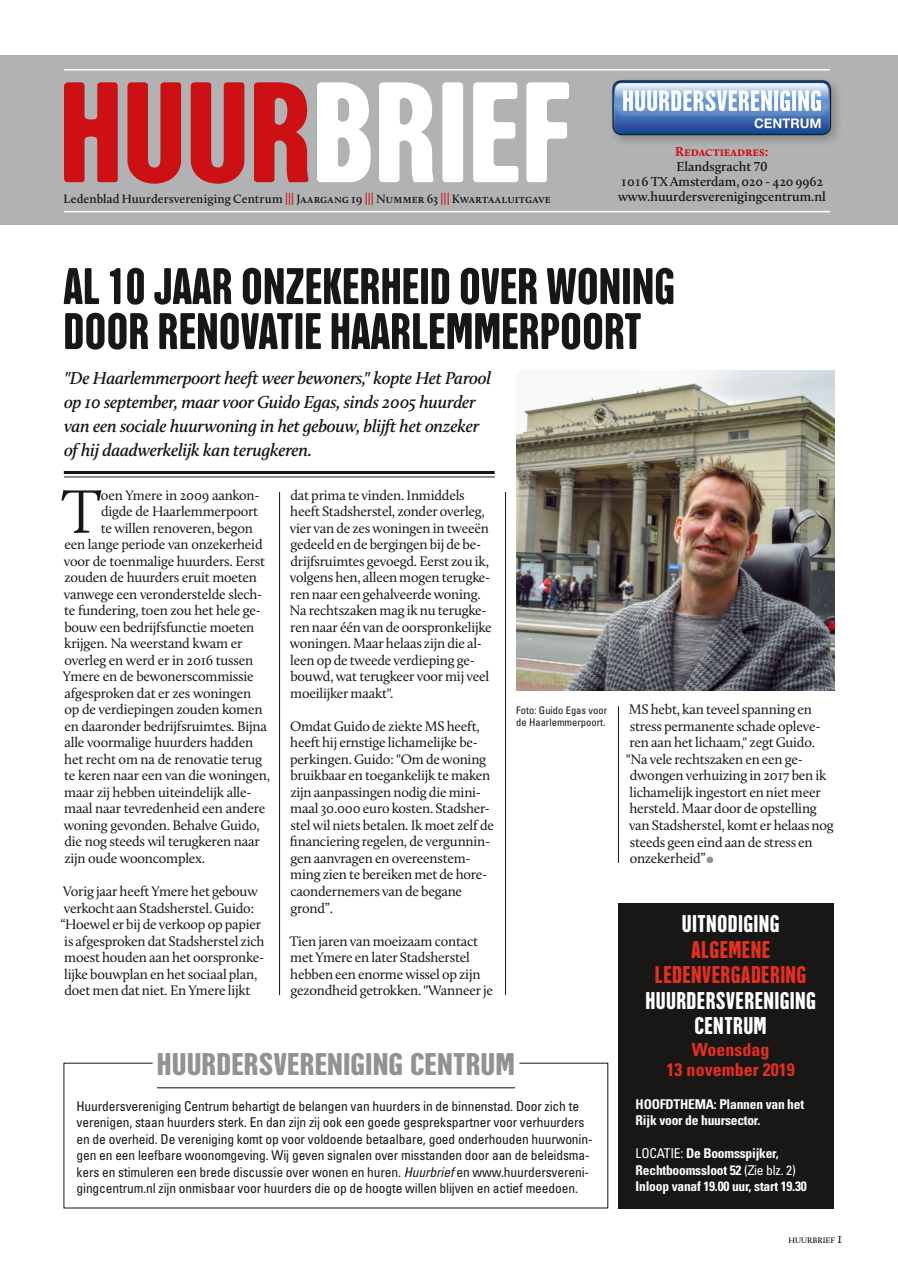
<style>
.page{position:relative;width:898px;height:1272px;background:#fff}
.page>*{position:absolute;margin:0;border:0;box-sizing:border-box;transform-origin:0 0}
.t1{font:150px "Hector Rounded";letter-spacing:-.005em;color:#fff;scale:1.1 1}
.t2{font:300 63.45px "Calluna";color:#181716}
.t3{font:54px/45px "Hector Rounded";color:#181716}
.t4{font:33px "Hector Rounded";letter-spacing:.005em;color:#919291;scale:1.15 1}
.t5{font:25.5px/25.5px "Hector Rounded";letter-spacing:.015em;color:#fff;text-align:center}
.t6{font:25.5px/25.5px "Hector Rounded";letter-spacing:.02em;color:#e6301f;text-align:center}
.t7{font:italic 600 18px/24px "Calluna";letter-spacing:-.015em;color:#181716}
.t8{font:700 condensed 18px/19.2px "Univers LT Std";color:#e6301f;text-align:center}
.t9{font:14.25px/16.5px "Calluna";letter-spacing:-.015em;color:#181716}
.t10{font:condensed 13.5px/16.5px "Univers LT Std";letter-spacing:-.01em;color:#181716}
.t11{font:700 condensed 13.5px/16.5px "Univers LT Std";letter-spacing:-.015em;color:#fff}
.t12{font:600 13.5px/15px "Calluna";letter-spacing:-.005em;color:#181716;text-align:center}
.t13{font:700 13.5px "Calluna";letter-spacing:-.005em;color:#cd1013}
.t14{font:600 12.6px "Calluna";letter-spacing:.005em;color:#181716}
.t15{font:condensed 10.5px/12px "Univers LT Std";color:#181716}
.t16{font:600 8.25px "Calluna";color:#181716}
.s1{color:#cd1013}
.s2{font-style:italic}
.s3{font-size:24px;color:#919291}
.s4{font-weight:400}
.s5{font-weight:400;font-size:14.25px}
</style>
<div class="page">
<div style="left:0;top:55px;width:897px;height:169px;background:#b1b2b3"></div>
<hr style="left:64px;top:211px;width:765px;height:1px;background:#fff">
<hr style="left:64px;top:69px;width:765px;height:1px;background:#fff">
<hr style="left:64px;top:471px;width:430px;height:3px;background:#181716">
<hr style="left:64px;top:476px;width:430px;height:1px;background:#181716">
<hr style="left:157px;top:1087px;width:358px;height:1px;background:#181716">
<div style="left:606px;top:76px;width:237px;height:72px;background:#181716;opacity:.3"></div>
<img style="left:611px;top:80px;width:222px;height:55px">
<div style="left:618px;top:903px;width:215px;height:305px;background:#181716"></div>
<hr style="left:279px;top:492px;width:1px;height:502px;background:#181716">
<hr style="left:505px;top:492px;width:1px;height:502px;background:#181716">
<hr style="left:618px;top:706px;width:1px;height:156px;background:#181716">
<img style="left:516px;top:370px;width:317px;height:320px">
<h1 class="t1" style="left:59px;top:55px;width:469px"><span class="s1">HUUR</span>BRIEF</h1>
<p class="t13" style="left:675px;top:143px;width:95px">Redactieadres:</p>
<p class="t12" style="left:620px;top:159px;width:204px">Elandsgracht 70<br>1016 TX Amsterdam, 020 - 420 9962</p>
<p class="t14" style="left:63px;top:191px;width:488px">Ledenblad Huurdersvereniging Centrum <span class="s1">|||</span> Jaargang 19 <span class="s1">|||</span> Nummer 63 <span class="s1">|||</span> Kwartaaluitgave</p>
<p class="t12" style="left:618px;top:189px;width:209px">www.huurdersverenigingcentrum.nl</p>
<h3 class="t3" style="left:63px;top:264px;width:612px">AL 10 JAAR ONZEKERHEID OVER WONING<br>DOOR RENOVATIE HAARLEMMERPOORT</h3>
<p class="t7" style="left:64px;top:366px;width:428px">"De Haarlemmerpoort heeft weer bewoners," kopte Het Parool op 10 september, maar voor Guido Egas, sinds 2005 huurder van een sociale huurwoning in het gebouw, blijft het onzeker of hij daadwerkelijk kan terugkeren.</p>
<h2 class="t2" style="left:61px;top:473px;width:42px">T</h2>
<p class="t9" style="left:101px;top:486px;width:160px">oen Ymere in 2009 aankon-</p>
<p class="t9" style="left:101px;top:503px;width:159px">digde de Haarlemmerpoort</p>
<p class="t9" style="left:101px;top:519px;width:154px">te willen renoveren, begon</p>
<p class="t9" style="left:64px;top:536px;width:200px">een lange periode van onzekerheid</p>
<p class="t9" style="left:64px;top:552px;width:203px">voor de toenmalige huurders. Eerst</p>
<p class="t9" style="left:64px;top:569px;width:194px">zouden de huurders eruit moeten</p>
<p class="t9" style="left:64px;top:585px;width:200px">vanwege een veronderstelde slech-</p>
<p class="t9" style="left:64px;top:602px;width:198px">te fundering, toen zou het hele ge-</p>
<p class="t9" style="left:64px;top:618px;width:191px">bouw een bedrijfsfunctie moeten</p>
<p class="t9" style="left:64px;top:635px;width:180px">krijgen. Na weerstand kwam er</p>
<p class="t9" style="left:64px;top:651px;width:190px">overleg en werd er in 2016 tussen</p>
<p class="t9" style="left:63px;top:668px;width:192px">Ymere en de bewonerscommissie</p>
<p class="t9" style="left:64px;top:684px;width:188px">afgesproken dat er zes woningen</p>
<p class="t9" style="left:64px;top:701px;width:199px">op de verdiepingen zouden komen</p>
<p class="t9" style="left:64px;top:717px;width:204px">en daaronder bedrijfsruimtes. Bijna</p>
<p class="t9" style="left:64px;top:734px;width:190px">alle voormalige huurders hadden</p>
<p class="t9" style="left:64px;top:750px;width:199px">het recht om na de renovatie terug</p>
<p class="t9" style="left:64px;top:767px;width:207px">te keren naar een van die woningen,</p>
<p class="t9" style="left:64px;top:783px;width:189px">maar zij hebben uiteindelijk alle-</p>
<p class="t9" style="left:64px;top:800px;width:202px">maal naar tevredenheid een andere</p>
<p class="t9" style="left:64px;top:816px;width:197px">woning gevonden. Behalve Guido,</p>
<p class="t9" style="left:64px;top:833px;width:197px">die nog steeds wil terugkeren naar</p>
<p class="t9" style="left:64px;top:849px;width:142px">zijn oude wooncomplex.</p>
<p class="t9" style="left:60px;top:882px;width:205px">Vorig jaar heeft Ymere het gebouw verkocht aan Stadsherstel. Guido: “Hoewel er bij de verkoop op papier is afgesproken dat Stadsherstel zich moest houden aan het oorspronke&shy;lijke bouwplan en het sociaal plan, doet men dat niet. En Ymere lijkt</p>
<p class="t9" style="left:289px;top:486px;width:203px">dat prima te vinden. Inmiddels heeft Stadsherstel, zonder overleg, vier van de zes woningen in tweeën gedeeld en de bergingen bij de be&shy;drijfsruimtes gevoegd. Eerst zou ik, volgens hen, alleen mogen terugke&shy;ren naar een gehalveerde woning.<br>Na rechtszaken mag ik nu terugke&shy;ren naar één van de oorspronkelijke woningen. Maar helaas zijn die al&shy;leen op de tweede verdieping ge&shy;bouwd, wat terugkeer voor mij veel moeilijker maakt".</p>
<p class="t9" style="left:290px;top:717px;width:205px">Omdat Guido de ziekte MS heeft, heeft hij ernstige lichamelijke be&shy;perkingen. Guido: "Om de woning bruikbaar en toegankelijk te maken zijn aanpassingen nodig die mini&shy;maal 30.000 euro kosten. Stadsher&shy;stel wil niets betalen. Ik moet zelf de financiering regelen, de vergunnin&shy;gen aanvragen en overeenstem&shy;ming zien te bereiken met de hore&shy;caondernemers van de begane grond”.</p>
<p class="t9" style="left:289px;top:932px;width:205px">Tien jaren van moeizaam contact met Ymere en later Stadsherstel hebben een enorme wissel op zijn gezondheid getrokken. "Wanneer je</p>
<p class="t15" style="left:516px;top:704px;width:92px">Foto: Guido Egas voor de Haarlemmerpoort.</p>
<h3 class="t4" style="left:157px;top:1046px;width:313px">HUURDERSVERENIGING CENTRUM</h3>
<p class="t10" style="left:76px;top:1097px;width:517px">Huurdersvereniging Centrum behartigt de belangen van huurders in de binnenstad. Door zich te verenigen, staan huurders sterk. En dan zijn zij ook een goede gesprekspartner voor verhuurders en de overheid. De vereniging komt op voor voldoende betaalbare, goed onderhouden huurwonin&shy;gen en een leefbare woonomgeving. Wij geven signalen over misstanden door aan de beleidsma&shy;kers en stimuleren een brede discussie over wonen en huren. <span class="s2">Huurbrief</span> en www.huurdersvereni&shy;gingcentrum.nl zijn onmisbaar voor huurders die op de hoogte willen blijven en actief meedoen.</p>
<p class="t9" style="left:625px;top:701px;width:209px">MS hebt, kan teveel spanning en stress permanente schade opleve&shy;ren aan het lichaam," zegt Guido. "Na vele rechtszaken en een ge&shy;dwongen verhuizing in 2017 ben ik lichamelijk ingestort en niet meer hersteld. Maar door de opstelling van Stadsherstel, komt er helaas nog steeds geen eind aan de stress en onzekerheid”<span class="s3">•</span></p>
<h3 class="t5" style="left:681px;top:911px;width:99px">UITNODIGING</h3>
<h3 class="t6" style="left:654px;top:936px;width:153px">ALGEMENE<br>LEDENVERGADERING</h3>
<h3 class="t5" style="left:645px;top:987px;width:172px">HUURDERSVERENIGING<br>CENTRUM</h3>
<p class="t8" style="left:666px;top:1040px;width:129px">Woensdag<br>13 november 2019</p>
<p class="t11" style="left:635px;top:1095px;width:170px">HOOFDTHEMA: Plannen van het<br>Rijk voor de huursector.</p>
<p class="t11" style="left:635px;top:1145px;width:173px"><span class="s4">LOCATIE:</span> De Boomsspijker,<br>Rechtboomssloot 52 <span class="s4">(Zie blz. 2)<br></span>Inloop vanaf 19.00 uur, start 19.30</p>
<p class="t16" style="left:788px;top:1234px;width:55px">HUURBRIEF <span class="s5">1</span></p>
</div>
